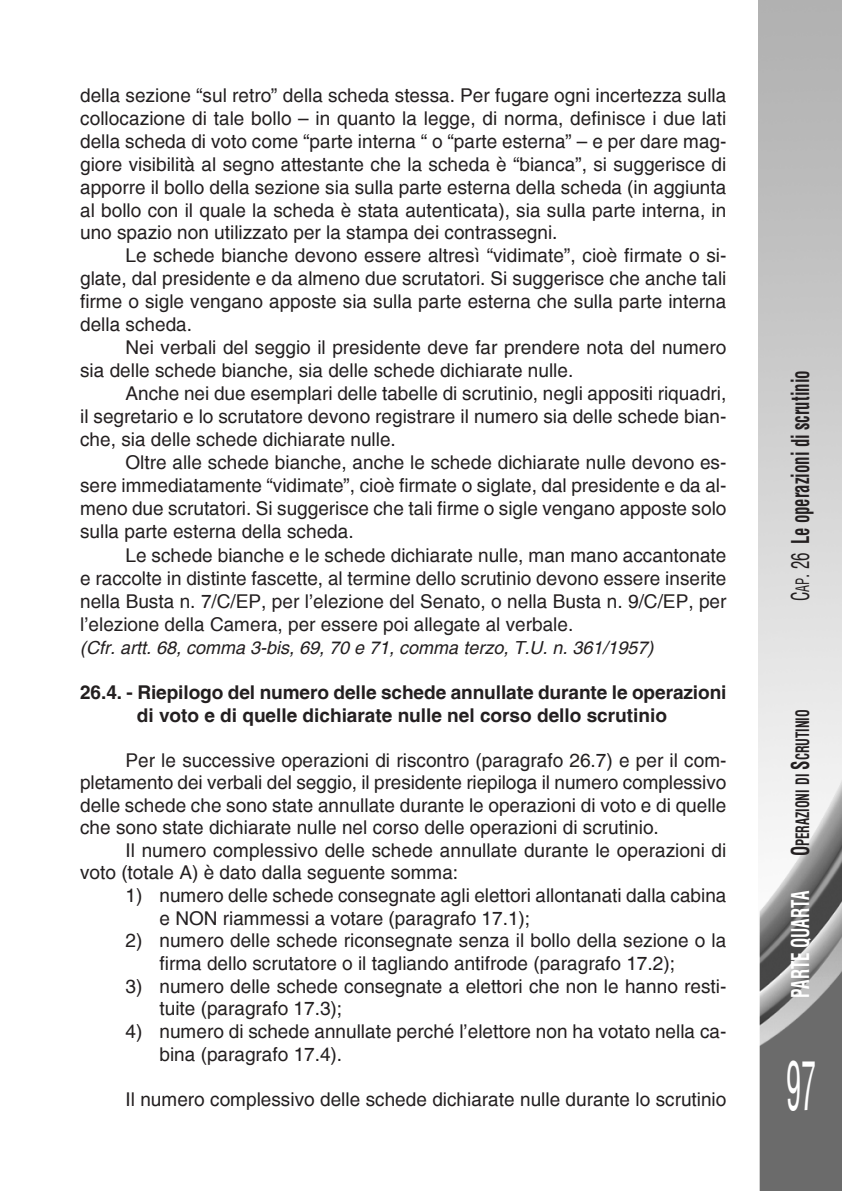
<style>
.page{position:relative;width:842px;height:1191px;background:#fff}
.page>*{position:absolute;margin:0;border:0;box-sizing:border-box;transform-origin:0 0}
.t1{font:condensed 66px "Helvetica";color:#fff;scale:.45 1}
.t2{font:700 condensed 24px "Helvetica";color:#231f20;scale:.7 1}
.t3{font:700 condensed 24px "Helvetica";color:#fff;scale:.7 1}
.t4{font:19px/22.8px "Helvetica";color:#231f20;text-align:justify}
.t5{font:700 19px/22.4px "Helvetica";letter-spacing:-.005em;color:#231f20;text-align:center}
.t6{font:italic 18px "Helvetica";color:#231f20}
.t7{font:700 condensed 18px "Helvetica";color:#231f20;scale:.7 1}
.s1{font-weight:400}
.s2{font-weight:400;font-size:18px}
.s3{font-size:24px}
</style>
<div class="page">
<svg style="left:758px;top:0;width:84px;height:1191px;background:#b8b8b8"></svg>
<p class="t4" style="left:80px;top:84px;width:648px">della sezione “sul retro” della scheda stessa. Per fugare ogni incertezza sulla collocazione di tale bollo – in quanto la legge, di norma, definisce i due lati della scheda di voto come “parte interna “ o “parte esterna” – e per dare mag&shy;giore visibilità al segno attestante che la scheda è “bianca”, si suggerisce di apporre il bollo della sezione sia sulla parte esterna della scheda (in aggiunta al bollo con il quale la scheda è stata autenticata), sia sulla parte interna, in uno spazio non utilizzato per la stampa dei contrassegni.</p>
<p class="t4" style="left:80px;top:244px;width:648px;text-indent:45px">Le schede bianche devono essere altresì “vidimate”, cioè firmate o si&shy;glate, dal presidente e da almeno due scrutatori. Si suggerisce che anche tali firme o sigle vengano apposte sia sulla parte esterna che sulla parte interna della scheda.</p>
<p class="t4" style="left:80px;top:336px;width:648px;text-indent:45px">Nei verbali del seggio il presidente deve far prendere nota del numero sia delle schede bianche, sia delle schede dichiarate nulle.</p>
<p class="t4" style="left:80px;top:382px;width:648px;text-indent:45px">Anche nei due esemplari delle tabelle di scrutinio, negli appositi riquadri, il segretario e lo scrutatore devono registrare il numero sia delle schede bian&shy;che, sia delle schede dichiarate nulle.</p>
<p class="t4" style="left:80px;top:451px;width:648px;text-indent:45px">Oltre alle schede bianche, anche le schede dichiarate nulle devono es&shy;sere immediatamente “vidimate”, cioè firmate o siglate, dal presidente e da al&shy;meno due scrutatori. Si suggerisce che tali firme o sigle vengano apposte solo sulla parte esterna della scheda.</p>
<p class="t4" style="left:80px;top:543px;width:648px;text-indent:45px">Le schede bianche e le schede dichiarate nulle, man mano accantonate e raccolte in distinte fascette, al termine dello scrutinio devono essere inserite nella Busta n. 7/C/EP, per l’elezione del Senato, o nella Busta n. 9/C/EP, per l’elezione della Camera, per essere poi allegate al verbale.</p>
<p class="t6" style="left:80px;top:637px;width:575px">(Cfr. artt. 68, comma 3-bis, 69, 70 e 71, comma terzo, T.U. n. 361/1957)</p>
<p class="t5" style="left:80px;top:681px;width:648px">26.4. - Riepilogo del numero delle schede annullate durante le operazioni di voto e di quelle dichiarate nulle nel corso dello scrutinio</p>
<p class="t4" style="left:80px;top:748px;width:648px;text-indent:45px">Per le successive operazioni di riscontro (paragrafo 26.7) e per il com&shy;pletamento dei verbali del seggio, il presidente riepiloga il numero complessivo delle schede che sono state annullate durante le operazioni di voto e di quelle che sono state dichiarate nulle nel corso delle operazioni di scrutinio.</p>
<p class="t4" style="left:80px;top:838px;width:648px;text-indent:45px">Il numero complessivo delle schede annullate durante le operazioni di voto (totale A) è dato dalla seguente somma:</p>
<p class="t4" style="left:159px;top:884px;width:568px;text-indent:-34px">1) numero delle schede consegnate agli elettori allontanati dalla cabina e NON riammessi a votare (paragrafo 17.1);</p>
<p class="t4" style="left:159px;top:929px;width:568px;text-indent:-34px">2) numero delle schede riconsegnate senza il bollo della sezione o la firma dello scrutatore o il tagliando antifrode (paragrafo 17.2);</p>
<p class="t4" style="left:159px;top:974px;width:568px;text-indent:-34px">3) numero delle schede consegnate a elettori che non le hanno resti&shy;tuite (paragrafo 17.3);</p>
<p class="t4" style="left:159px;top:1020px;width:568px;text-indent:-34px">4) numero di schede annullate perché l’elettore non ha votato nella ca&shy;bina (paragrafo 17.4).</p>
<p class="t4" style="left:125px;top:1087px;width:602px">Il numero complessivo delle schede dichiarate nulle durante lo scrutinio</p>
<p class="t2" style="left:785px;top:601px;width:331px;rotate:-90deg"><span class="s1">C</span><span class="s2">AP</span><span class="s1">. 26</span> Le operazioni di scrutinio</p>
<p class="t7" style="left:791px;top:856px;width:212px;rotate:-90deg"><span class="s3">O</span>PERAZIONI DI <span class="s3">S</span>CRUTINIO</p>
<p class="t3" style="left:785px;top:998px;width:156px;rotate:-90deg">PARTE QUARTA</p>
<p class="t1" style="left:786px;top:1044px;width:68px">97</p>
</div>
